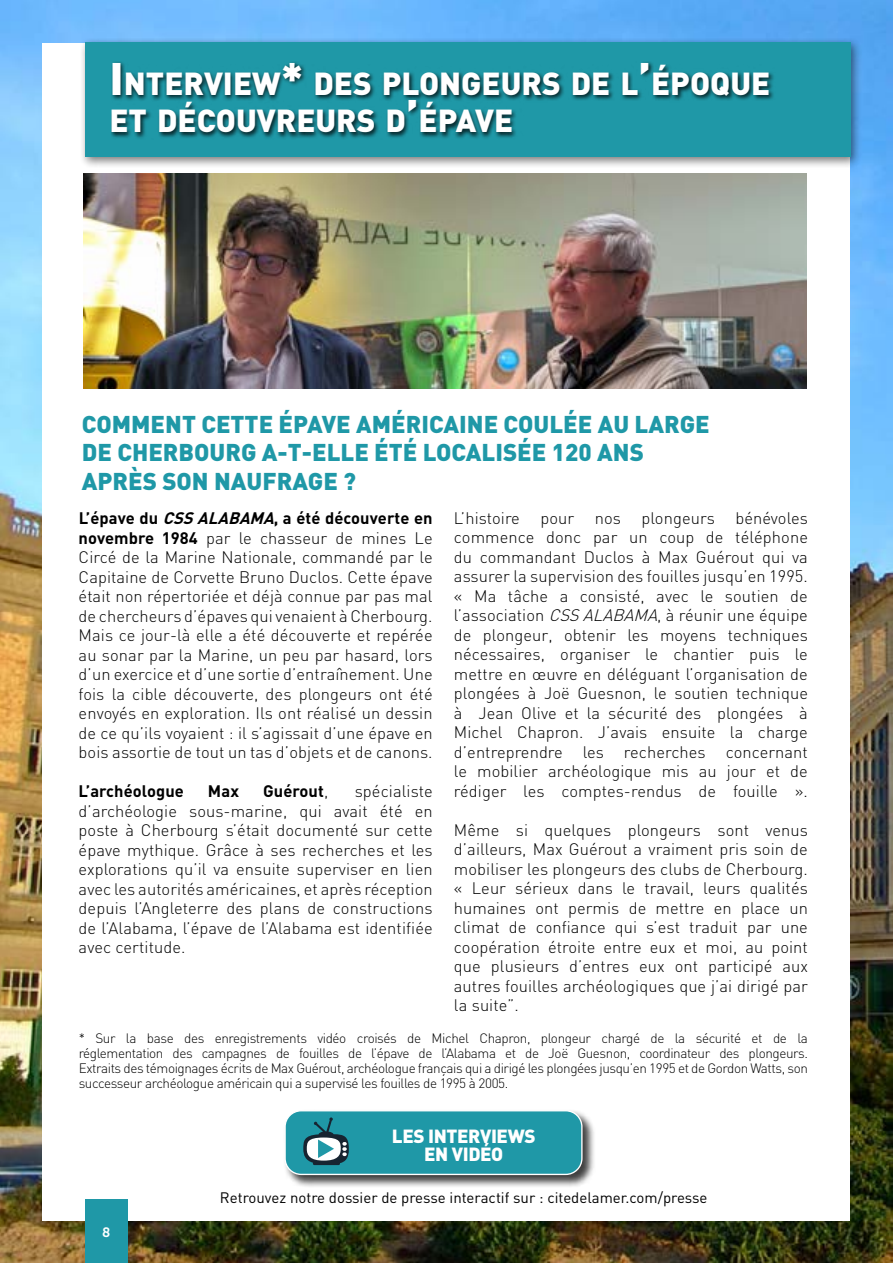
<style>
.page{position:relative;width:893px;height:1263px;background:#fff}
.page>*{position:absolute;margin:0;border:0;box-sizing:border-box;transform-origin:0 0}
.t1{font:900 31.5px/37.5px "DIN";color:#fff}
.t2{font:900 24px/28.8px "DIN";color:#1f98a7}
.t3{font:900 18.75px/17.5px "DIN";letter-spacing:-.02em;color:#fff;text-align:center}
.t4{font:300 16.5px/19.5px "DIN";letter-spacing:.005em;color:#000;text-align:justify}
.t5{font:700 16.5px "DIN";letter-spacing:.005em;color:#000}
.t6{font:15px "DINOT";color:#000}
.t7{font:300 13.5px/15px "DIN";letter-spacing:-.03em;color:#000;text-align:justify}
.t8{font:13.5px "Museo Sans 700";color:#fff}
.s1{font-size:45px}
.s2{font-weight:700}
.s3{font-weight:700;font-style:italic}
.s4{font-weight:300}
.s5{font-style:italic}
</style>
<div class="page">
<img style="left:0;top:0;width:893px;height:1263px">
<div style="left:43px;top:43px;width:807px;height:1177px;background:#fff"></div>
<div style="left:80px;top:38px;width:782px;height:130px;background:#000;opacity:.5"></div>
<div style="left:85px;top:43px;width:765px;height:114px;background:#1f98a7"></div>
<div style="left:111px;top:62px;width:664px;height:78px;background:#000;opacity:.75"></div>
<div style="left:85px;top:1199px;width:43px;height:64px;background:#1f98a7"></div>
<div style="left:283px;top:1109px;width:312px;height:78px;background:#000;opacity:.75"></div>
<div style="left:285px;top:1111px;width:297px;height:63px;background:#1f98a7;border-radius:16px"></div>
<div style="left:284px;top:1110px;width:299px;height:65px;border:1px solid #fff;border-radius:16px"></div>
<svg style="left:303px;top:1117px;width:46px;height:48px"></svg>
<img style="left:84px;top:174px;width:722px;height:214px">
<h1 class="t1" style="left:109px;top:63px;width:662px"><span class="s1">I</span> NTERVIEW<span class="s1">*</span> DES PLONGEURS DE L<span class="s1">’</span>ÉPOQUE<br>ET DÉCOUVREURS D<span class="s1">’</span>ÉPAVE</h1>
<h2 class="t2" style="left:82px;top:408px;width:629px">COMMENT CETTE ÉPAVE AMÉRICAINE COULÉE AU LARGE<br>DE CHERBOURG A-T-ELLE ÉTÉ LOCALISÉE 120 ANS<br>APRÈS SON NAUFRAGE ?</h2>
<p class="t4" style="left:79px;top:508px;width:356px"><span class="s2">L’épave du</span> <span class="s3">CSSALABAMA</span><span class="s2">, a été découverte en novembre 1984</span> par le chasseur de mines Le Circé de la Marine Nationale, commandé par le Capitaine de Corvette Bruno Duclos. Cette épave était non répertoriée et déjà connue par pas mal de chercheurs d’épaves qui venaient à Cherbourg.<br>Mais ce jour-là elle a été découverte et repérée au sonar par la Marine, un peu par hasard, lors d’un exercice et d’une sortie d’entraînement. Une fois la cible découverte, des plongeurs ont été envoyés en exploration. Ils ont réalisé un dessin de ce qu’ils voyaient : il s’agissait d’une épave en bois assortie de tout un tas d’objets et de canons.</p>
<p class="t5" style="left:79px;top:780px;width:107px">L’archéologue</p>
<p class="t5" style="left:208px;top:780px;width:33px">Max</p>
<p class="t5" style="left:263px;top:780px;width:67px">Guérout<span class="s4">,</span></p>
<p class="t4" style="left:454px;top:508px;width:356px">L’histoire pour nos plongeurs bénévoles commence donc par un coup de téléphone du commandant Duclos à Max Guérout qui va assurer la supervision des fouilles jusqu’en 1995. « Ma tâche a consisté, avec le soutien de l’association <span class="s5">CSSALABAMA</span>, à réunir une équipe de plongeur, obtenir les moyens techniques nécessaires, organiser le chantier puis le mettre en œuvre en déléguant l’organisation de plongées à Joë Guesnon, le soutien technique à Jean Olive et la sécurité des plongées à Michel Chapron. J’avais ensuite la charge d’entreprendre les recherches concernant le mobilier archéologique mis au jour et de rédiger les comptes-rendus de fouille ».</p>
<p class="t4" style="left:454px;top:820px;width:356px">Même si quelques plongeurs sont venus d’ailleurs, Max Guérout a vraiment pris soin de mobiliser les plongeurs des clubs de Cherbourg. « Leur sérieux dans le travail, leurs qualités humaines ont permis de mettre en place un climat de confiance qui s’est traduit par une coopération étroite entre eux et moi, au point que plusieurs d’entres eux ont participé aux autres fouilles archéologiques que j’ai dirigé par la suite”.</p>
<p class="t4" style="left:79px;top:781px;width:356px;text-indent:276px">spécialiste d’archéologie sous-marine, qui avait été en poste à Cherbourg s’était documenté sur cette épave mythique. Grâce à ses recherches et les explorations qu’il va ensuite superviser en lien avec les autorités américaines, et après réception depuis l’Angleterre des plans de constructions de l’Alabama, l’épave de l’Alabama est identifiée avec certitude.</p>
<p class="t7" style="left:79px;top:1030px;width:731px">* Sur la base des enregistrements vidéo croisés de Michel Chapron, plongeur chargé de la sécurité et de la réglementation des campagnes de fouilles de l’épave de l’Alabama et de Joë Guesnon, coordinateur des plongeurs.<br>Extraits des témoignages écrits de Max Guérout, archéologue français qui a dirigé les plongées jusqu’en 1995 et de Gordon Watts, son successeur archéologue américain qui a supervisé les fouilles de 1995 à 2005.</p>
<p class="t3" style="left:392px;top:1127px;width:145px">LES INTERVIEWS<br>EN VIDÉO</p>
<p class="t8" style="left:102px;top:1224px;width:10px">8</p>
<p class="t6" style="left:220px;top:1187px;width:489px">Retrouvez notre dossier de presse interactif sur : citedelamer.com/presse</p>
</div>
